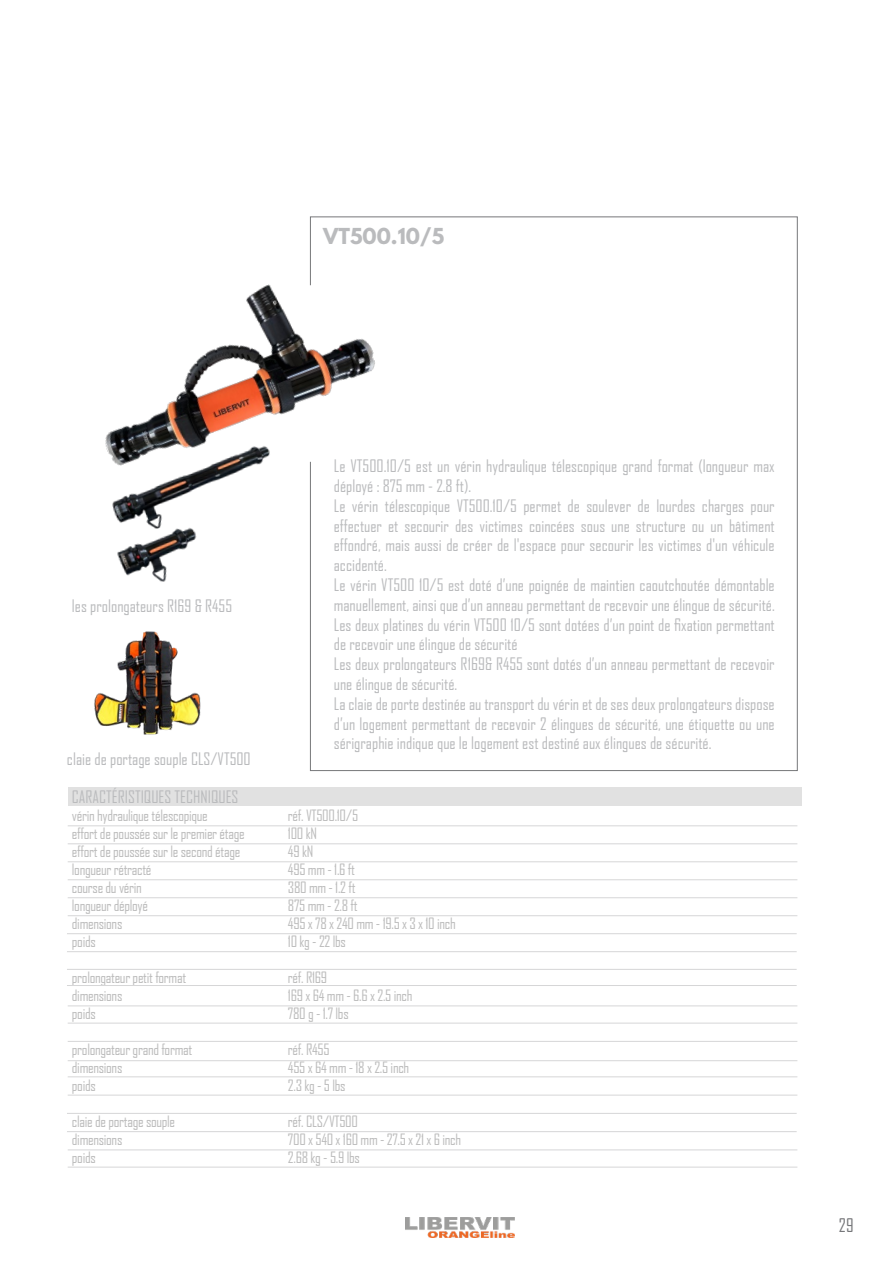
<style>
.page{position:relative;width:893px;height:1263px;background:#fff}
.page>*{position:absolute;margin:0;border:0;box-sizing:border-box;transform-origin:0 0}
.t1{font:700 19.5px "League Spartan";color:#babbbd}
.t2{font:18px "Agency FB";color:#76777a}
.t3{font:16.5px/19.8px "Agency FB";color:#babbbd}
.t4{font:15px "Agency FB";letter-spacing:-.02em;color:#bcbcbc}
</style>
<div class="page">
<svg style="left:310px;top:216px;width:488px;height:555px"></svg>
<div style="left:68px;top:787px;width:733px;height:18px;background:#e1e1e1"></div>
<hr style="left:68px;top:825px;width:729px;height:1px;background:#d6d6d7">
<hr style="left:68px;top:843px;width:729px;height:1px;background:#d6d6d7">
<hr style="left:68px;top:861px;width:729px;height:1px;background:#d6d6d7">
<hr style="left:68px;top:879px;width:729px;height:1px;background:#d6d6d7">
<hr style="left:68px;top:897px;width:729px;height:1px;background:#d6d6d7">
<hr style="left:68px;top:915px;width:729px;height:1px;background:#d6d6d7">
<hr style="left:67px;top:933px;width:730px;height:1px;background:#d6d6d7">
<hr style="left:67px;top:951px;width:730px;height:1px;background:#d6d6d7">
<hr style="left:68px;top:1006px;width:729px;height:1px;background:#d6d6d7">
<hr style="left:68px;top:1023px;width:729px;height:1px;background:#d6d6d7">
<hr style="left:68px;top:1041px;width:729px;height:1px;background:#d6d6d7">
<hr style="left:68px;top:1060px;width:729px;height:1px;background:#d6d6d7">
<hr style="left:68px;top:1076px;width:729px;height:1px;background:#d6d6d7">
<hr style="left:68px;top:1095px;width:729px;height:1px;background:#d6d6d7">
<hr style="left:67px;top:1113px;width:730px;height:1px;background:#d6d6d7">
<hr style="left:67px;top:1131px;width:730px;height:1px;background:#d6d6d7">
<hr style="left:68px;top:1150px;width:729px;height:1px;background:#d6d6d7">
<hr style="left:68px;top:1167px;width:729px;height:1px;background:#d6d6d7">
<img style="left:153px;top:246px;width:252px;height:274px">
<img style="left:105px;top:416px;width:202px;height:104px">
<img style="left:105px;top:504px;width:131px;height:78px">
<hr style="left:67px;top:969px;width:730px;height:1px;background:#d6d6d7">
<hr style="left:67px;top:985px;width:730px;height:1px;background:#d6d6d7">
<img style="left:94px;top:631px;width:107px;height:104px">
<img style="left:406px;top:1217px;width:108px;height:21px">
<p class="t1" style="left:323px;top:221px;width:123px">VT500.10/5</p>
<p class="t3" style="left:72px;top:595px;width:162px">les prolongateurs R169 &amp; R455</p>
<p class="t3" style="left:67px;top:748px;width:185px">claie de portage souple CLS/VT500</p>
<p class="t3" style="left:334px;top:456px;width:442px">Le VT500.10/5 est un vérin hydraulique télescopique grand format (longueur max déployé : 875 mm - 2.8 ft).<br>Le vérin télescopique VT500.10/5 permet de soulever de lourdes charges pour effectuer et secourir des victimes coincées sous une structure ou un bâtiment effondré, mais aussi de créer de l'espace pour secourir les victimes d'un véhicule accidenté.<br>Le vérin VT500 10/5 est doté d’une poignée de maintien caoutchoutée démontable manuellement, ainsi que d’un anneau permettant de recevoir une élingue de sécurité.<br>Les deux platines du vérin VT500 10/5 sont dotées d’un point de fixation permettant de recevoir une élingue de sécurité<br>Les deux prolongateurs R169&amp; R455 sont dotés d’un anneau permettant de recevoir une élingue de sécurité.<br>La claie de porte destinée au transport du vérin et de ses deux prolongateurs dispose d’un logement permettant de recevoir 2 élingues de sécurité, une étiquette ou une sérigraphie indique que le logement est destiné aux élingues de sécurité.</p>
<p class="t3" style="left:72px;top:786px;width:168px">CARACTÉRISTIQUES TECHNIQUES</p>
<p class="t4" style="left:72px;top:806px;width:137px">vérin hydraulique télescopique</p>
<p class="t4" style="left:288px;top:806px;width:72px">réf. VT500.10/5</p>
<p class="t4" style="left:72px;top:824px;width:174px">effort de poussée sur le premier étage</p>
<p class="t4" style="left:288px;top:824px;width:31px">100 kN</p>
<p class="t4" style="left:72px;top:842px;width:170px">effort de poussée sur le second étage</p>
<p class="t4" style="left:288px;top:842px;width:27px">49 kN</p>
<p class="t4" style="left:72px;top:860px;width:81px">longueur rétracté</p>
<p class="t4" style="left:288px;top:860px;width:69px">495 mm - 1.6 ft</p>
<p class="t4" style="left:72px;top:878px;width:71px">course du vérin</p>
<p class="t4" style="left:288px;top:878px;width:69px">380 mm - 1.2 ft</p>
<p class="t4" style="left:72px;top:896px;width:78px">longueur déployé</p>
<p class="t4" style="left:288px;top:896px;width:71px">875 mm - 2.8 ft</p>
<p class="t4" style="left:72px;top:914px;width:52px">dimensions</p>
<p class="t4" style="left:288px;top:914px;width:169px">495 x 78 x 240 mm - 19.5 x 3 x 10 inch</p>
<p class="t4" style="left:72px;top:932px;width:25px">poids</p>
<p class="t4" style="left:288px;top:932px;width:59px">10 kg - 22 lbs</p>
<p class="t4" style="left:72px;top:968px;width:116px">prolongateur petit format</p>
<p class="t4" style="left:288px;top:968px;width:41px">réf. R169</p>
<p class="t4" style="left:72px;top:986px;width:52px">dimensions</p>
<p class="t4" style="left:288px;top:986px;width:126px">169 x 64 mm - 6.6 x 2.5 inch</p>
<p class="t4" style="left:72px;top:1004px;width:25px">poids</p>
<p class="t4" style="left:288px;top:1004px;width:62px">780 g - 1.7 lbs</p>
<p class="t4" style="left:72px;top:1040px;width:122px">prolongateur grand format</p>
<p class="t4" style="left:288px;top:1040px;width:43px">réf. R455</p>
<p class="t4" style="left:72px;top:1058px;width:52px">dimensions</p>
<p class="t4" style="left:288px;top:1058px;width:123px">455 x 64 mm - 18 x 2.5 inch</p>
<p class="t4" style="left:72px;top:1076px;width:25px">poids</p>
<p class="t4" style="left:288px;top:1076px;width:59px">2.3 kg - 5 lbs</p>
<p class="t4" style="left:72px;top:1112px;width:105px">claie de portage souple</p>
<p class="t4" style="left:288px;top:1112px;width:72px">réf. CLS/VT500</p>
<p class="t4" style="left:72px;top:1130px;width:52px">dimensions</p>
<p class="t4" style="left:288px;top:1130px;width:175px">700 x 540 x 160 mm - 27.5 x 21 x 6 inch</p>
<p class="t4" style="left:72px;top:1148px;width:25px">poids</p>
<p class="t4" style="left:288px;top:1148px;width:73px">2.68 kg - 5.9 lbs</p>
<p class="t2" style="left:839px;top:1214px;width:16px">29</p>
</div>
